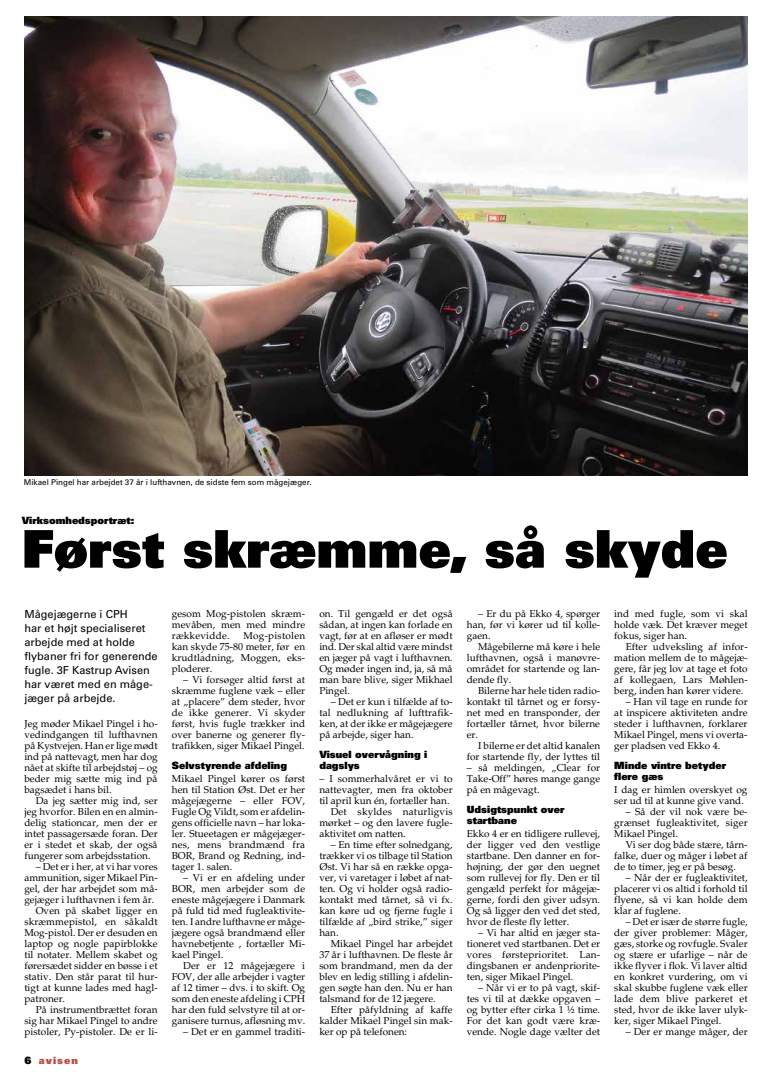
<style>
.page{position:relative;width:776px;height:1072px;background:#fff}
.page>*{position:absolute;margin:0;border:0;box-sizing:border-box;transform-origin:0 0}
.t1{font:900 52px "Univers";color:#000}
.t2{font:11px/14px "Univers";color:#000}
.t3{font:10px/11px "Palatino";color:#000;text-align:justify}
.t4{font:900 10px/11px "Univers";color:#000}
.t5{font:900 10px "Univers";letter-spacing:.1em;color:#b9504b}
.t6{font:8px "Univers";color:#000}
.s1{color:#000}
</style>
<div class="page">
<img style="left:24px;top:17px;width:723px;height:459px">
<p class="t6" style="left:24px;top:477px;width:289px">Mikael Pingel har arbejdet 37 år i lufthavnen, de sidste fem som mågejæger.</p>
<p class="t4" style="left:22px;top:514px;width:114px">Virksomhedsportræt:</p>
<h1 class="t1" style="left:22px;top:515px;width:707px">Først skræmme, så skyde</h1>
<p class="t2" style="left:24px;top:607px;width:135px">Mågejægerne i CPH<br>har et højt specialiseret arbejde med at holde flybaner fri for generende fugle. 3F Kastrup Avisen har været med en måge&shy;jæger på arbejde.</p>
<p class="t3" style="left:24px;top:718px;width:135px">Jeg møder Mikael Pingel i ho&shy;vedindgangen til lufthavnen på Kystvejen. Han er lige mødt ind på nattevagt, men har dog nået at skifte til arbejdstøj – og beder mig sætte mig ind på bagsædet i hans bil.</p>
<p class="t3" style="left:24px;top:795px;width:135px;text-indent:11px">Da jeg sætter mig ind, ser jeg hvorfor. Bilen en en almin&shy;delig stationcar, men der er intet passagersæde foran. Der er i stedet et skab, der også fungerer som arbejdsstation.</p>
<p class="t3" style="left:36px;top:861px;width:123px">– Det er i her, at vi har vores</p>
<p class="t3" style="left:24px;top:872px;width:135px">ammunition, siger Mikael Pin-</p>
<p class="t3" style="left:24px;top:883px;width:135px">gel, der har arbejdet som må-</p>
<p class="t3" style="left:24px;top:894px;width:131px">gejæger i lufthavnen i fem år.</p>
<p class="t3" style="left:36px;top:905px;width:123px">Oven på skabet ligger en</p>
<p class="t3" style="left:24px;top:916px;width:135px">skræmmepistol, en såkaldt</p>
<p class="t3" style="left:24px;top:927px;width:135px">Mog-pistol. Der er desuden en</p>
<p class="t3" style="left:24px;top:938px;width:135px">laptop og nogle papirblokke</p>
<p class="t3" style="left:24px;top:949px;width:135px">til notater. Mellem skabet og</p>
<p class="t3" style="left:24px;top:960px;width:135px">førersædet sidder en bøsse i et</p>
<p class="t3" style="left:24px;top:971px;width:135px">stativ. Den står parat til hur-</p>
<p class="t3" style="left:24px;top:982px;width:135px">tigt at kunne lades med hagl-</p>
<p class="t3" style="left:24px;top:993px;width:42px">patroner.</p>
<p class="t3" style="left:36px;top:1004px;width:123px">På instrumentbrættet foran</p>
<p class="t3" style="left:24px;top:1015px;width:135px">sig har Mikael Pingel to andre</p>
<p class="t3" style="left:24px;top:1026px;width:135px">pistoler, Py-pistoler. De er li-</p>
<p class="t5" style="left:24px;top:1053px;width:55px"><span class="s1">6</span> avisen</p>
<p class="t3" style="left:172px;top:608px;width:135px">gesom Mog-pistolen skræm&shy;mevåben, men med mindre rækkevidde.</p>
<p class="t3" style="left:172px;top:630px;width:135px;text-indent:72px">Mog-pistolen kan skyde 75-80 meter, før en krudtladning, Moggen, eks&shy;ploderer.</p>
<p class="t3" style="left:172px;top:674px;width:135px;text-indent:11px">– Vi forsøger altid først at skræmme fuglene væk – eller at „placere” dem steder, hvor de ikke generer. Vi skyder først, hvis fugle trækker ind over banerne og generer fly&shy;trafikken, siger Mikael Pingel.</p>
<p class="t4" style="left:172px;top:759px;width:117px">Selvstyrende afdeling</p>
<p class="t3" style="left:172px;top:773px;width:135px">Mikael Pingel kører os først hen til Station Øst. Det er her mågejægerne – eller FOV, Fugle Og Vildt, som er afdelin&shy;gens officielle navn – har loka&shy;ler. Stueetagen er mågejæger&shy;nes, mens brandmænd fra BOR, Brand og Redning, ind&shy;tager 1. salen.</p>
<p class="t3" style="left:172px;top:872px;width:135px;text-indent:11px">– Vi er en afdeling under BOR, men arbejder som de eneste mågejægere i Danmark på fuld tid med fugleaktivite&shy;ten. I andre lufthavne er måge&shy;jægere også brandmænd eller havnebetjente , fortæller Mi&shy;kael Pingel.</p>
<p class="t3" style="left:172px;top:960px;width:135px;text-indent:11px">Der er 12 mågejægere i FOV, der alle arbejder i vagter af 12 timer – dvs. i to skift. Og som den eneste afdeling i CPH har den fuld selvstyre til at or&shy;ganisere turnus, afløsning mv.</p>
<p class="t3" style="left:183px;top:1026px;width:123px">– Det er en gammel traditi-</p>
<p class="t3" style="left:319px;top:608px;width:135px">on. Til gengæld er det også sådan, at ingen kan forlade en vagt, før at en afløser er mødt ind. Der skal altid være mindst en jæger på vagt i lufthavnen.<br>Og møder ingen ind, ja, så må man bare blive, siger Mikhael Pingel.</p>
<p class="t3" style="left:319px;top:696px;width:135px;text-indent:11px">– Det er kun i tilfælde af to&shy;tal nedlukning af lufttrafik&shy;ken, at der ikke er mågejægere på arbejde, siger han.</p>
<p class="t4" style="left:319px;top:748px;width:109px">Visuel overvågning i dagslys</p>
<p class="t3" style="left:319px;top:773px;width:135px">– I sommerhalvåret er vi to</p>
<p class="t3" style="left:319px;top:784px;width:135px">nattevagter, men fra oktober</p>
<p class="t3" style="left:319px;top:795px;width:132px">til april kun én, fortæller han.</p>
<p class="t3" style="left:331px;top:806px;width:123px">Det skyldes naturligvis</p>
<p class="t3" style="left:319px;top:817px;width:135px">mørket – og den lavere fugle-</p>
<p class="t3" style="left:319px;top:828px;width:88px">aktivitet om natten.</p>
<p class="t3" style="left:319px;top:839px;width:135px;text-indent:11px">– En time efter solnedgang, trækker vi os tilbage til Station Øst. Vi har så en række opga&shy;ver, vi varetager i løbet af nat&shy;ten. Og vi holder også radio&shy;kontakt med tårnet, så vi fx. kan køre ud og fjerne fugle i tilfælde af „bird strike,” siger han.</p>
<p class="t3" style="left:319px;top:938px;width:135px;text-indent:11px">Mikael Pingel har arbejdet 37 år i lufthavnen. De fleste år som brandmand, men da der blev en ledig stilling i afdelin&shy;gen søgte han den. Nu er han talsmand for de 12 jægere.</p>
<p class="t3" style="left:319px;top:1004px;width:135px;text-indent:11px">Efter påfyldning af kaffe kalder Mikael Pingel sin mak&shy;ker op på telefonen:</p>
<p class="t3" style="left:467px;top:608px;width:135px;text-indent:11px">– Er du på Ekko 4, spørger han, før vi kører ud til kolle&shy;gaen.</p>
<p class="t3" style="left:467px;top:641px;width:135px;text-indent:11px">Mågebilerne må køre i hele lufthavnen, også i manøvre&shy;området for startende og lan&shy;dende fly.</p>
<p class="t3" style="left:467px;top:685px;width:135px;text-indent:11px">Bilerne har hele tiden radio&shy;kontakt til tårnet og er forsy&shy;net med en transponder, der fortæller tårnet, hvor bilerne er.</p>
<p class="t3" style="left:467px;top:740px;width:135px;text-align:right">I bilerne er det altid kanalen for startende fly, der lyttes til</p>
<p class="t3" style="left:467px;top:762px;width:135px">– så meldingen, „Clear for Take-Off” høres mange gange på en mågevagt.</p>
<p class="t4" style="left:467px;top:803px;width:99px">Udsigtspunkt over startbane</p>
<p class="t3" style="left:467px;top:828px;width:135px">Ekko 4 er en tidligere rullevej, der ligger ved den vestlige startbane. Den danner en for&shy;højning, der gør den uegnet som rullevej for fly. Den er til gengæld perfekt for mågejæ&shy;gerne, fordi den giver udsyn.<br>Og så ligger den ved det sted, hvor de fleste fly letter.</p>
<p class="t3" style="left:467px;top:927px;width:135px;text-indent:11px">– Vi har altid en jæger sta&shy;tioneret ved startbanen. Det er vores førsteprioritet. Lan&shy;dingsbanen er andenpriorite&shy;ten, siger Mikael Pingel.</p>
<p class="t3" style="left:467px;top:982px;width:135px;text-indent:11px">– Når vi er to på vagt, skif&shy;tes vi til at dække opgaven – og bytter efter cirka 1 ½ time.<br>For det kan godt være kræ&shy;vende. Nogle dage vælter det</p>
<p class="t3" style="left:614px;top:608px;width:135px">ind med fugle, som vi skal holde væk. Det kræver meget fokus, siger han.</p>
<p class="t3" style="left:614px;top:641px;width:135px;text-indent:11px">Efter udveksling af infor&shy;mation mellem de to mågejæ&shy;gere, får jeg lov at tage et foto af kollegaen, Lars Møhlen&shy;berg, inden han kører videre.</p>
<p class="t3" style="left:614px;top:696px;width:135px;text-indent:11px">– Han vil tage en runde for at inspicere aktiviteten andre steder i lufthavnen, forklarer Mikael Pingel, mens vi overta&shy;ger pladsen ved Ekko 4.</p>
<p class="t4" style="left:614px;top:759px;width:113px">Minde vintre betyder flere gæs</p>
<p class="t3" style="left:614px;top:784px;width:135px">I dag er himlen overskyet og ser ud til at kunne give vand.</p>
<p class="t3" style="left:614px;top:806px;width:135px;text-indent:11px">– Så der vil nok være be&shy;grænset fugleaktivitet, siger Mikael Pingel.</p>
<p class="t3" style="left:614px;top:839px;width:135px;text-indent:11px">Vi ser dog både stære, tårn&shy;falke, duer og måger i løbet af de to timer, jeg er på besøg.</p>
<p class="t3" style="left:614px;top:872px;width:135px;text-indent:11px">– Når der er fugleaktivitet, placerer vi os altid i forhold til flyene, så vi kan holde dem klar af fuglene.</p>
<p class="t3" style="left:614px;top:916px;width:135px;text-indent:11px">– Det er især de større fugle, der giver problemer: Måger, gæs, storke og rovfugle. Svaler og stære er ufarlige – når de ikke flyver i flok. Vi laver altid en konkret vurdering, om vi skal skubbe fuglene væk eller lade dem blive parkeret et sted, hvor de ikke laver ulyk&shy;ker, siger Mikael Pingel.</p>
<p class="t3" style="left:625px;top:1026px;width:123px">– Der er mange måger, der</p>
</div>
